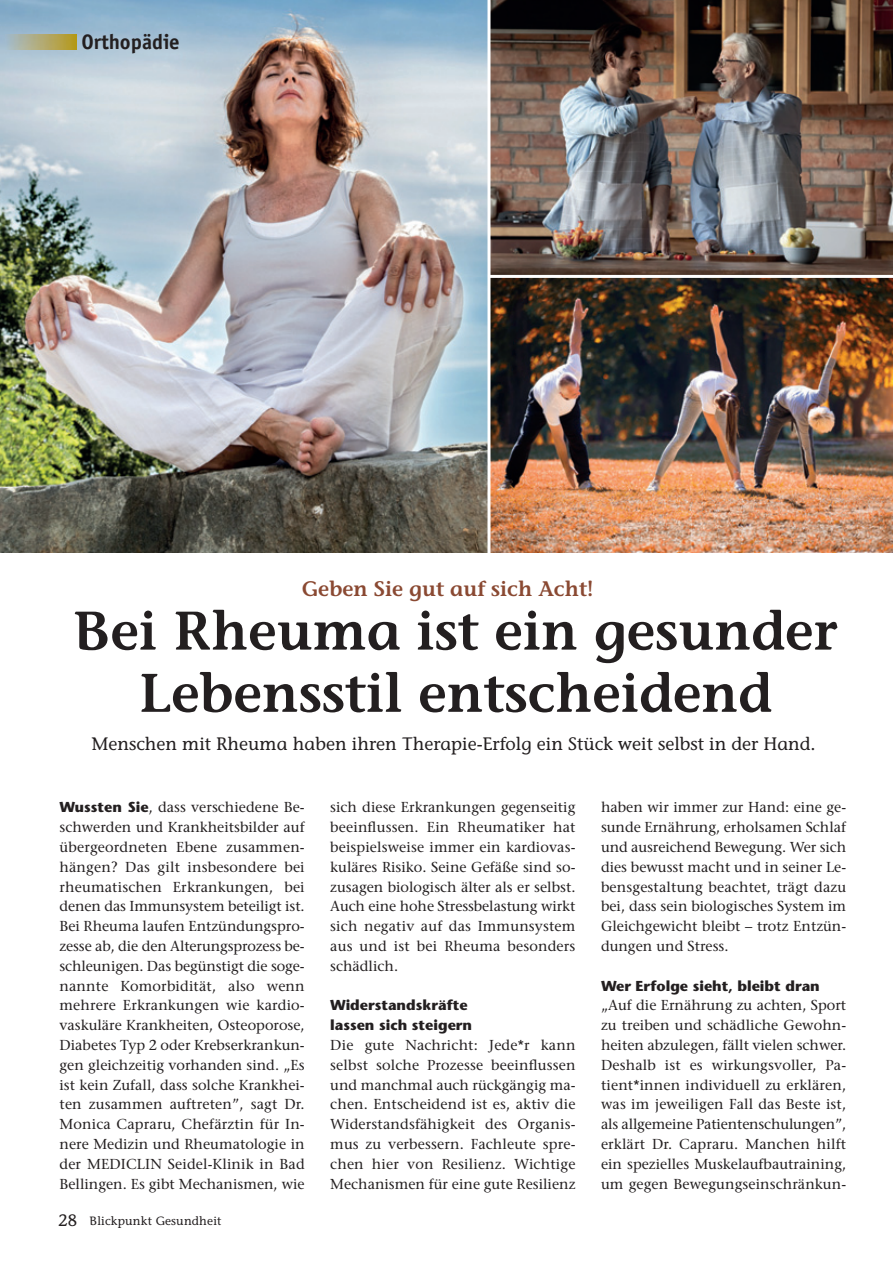
<style>
.page{position:relative;width:893px;height:1263px;background:#fff}
.page>*{position:absolute;margin:0;border:0;box-sizing:border-box;transform-origin:0 0}
.t1{font:600 54.15px/62.2px "Stone Informal Std";color:#231f20;text-align:center}
.t2{font:600 21px "Stone Informal Std";color:#8a4932}
.t3{font:700 21px "Officina Sans";color:#231f20}
.t4{font:500 18px "Stone Informal Std";color:#231f20}
.t5{font:500 14.4px/19.8px "Stone Serif Std";color:#231f20;text-align:justify}
.t6{font:700 14.4px/19.8px "Stone Sans Std";color:#231f20}
.t7{font:500 12px "Stone Informal Std";letter-spacing:.015em;color:#231f20}
.s1{font-family:"Stone Sans Std";font-weight:700}
.s2{font-size:16.5px}
</style>
<div class="page">
<img style="left:0;top:0;width:893px;height:553px">
<hr style="left:487px;top:0;width:3px;height:562px;background:#fff">
<hr style="left:488px;top:275px;width:405px;height:3px;background:#fff">
<img style="left:5px;top:35px;width:72px;height:15px">
<h2 class="t3" style="left:81px;top:34px;width:100px">Orthopädie</h2>
<h2 class="t2" style="left:302px;top:580px;width:293px">Geben Sie gut auf sich Acht!</h2>
<h1 class="t1" style="left:73px;top:604px;width:766px">Bei Rheuma ist ein gesunder<br>Lebensstil entscheidend</h1>
<p class="t4" style="left:91px;top:737px;width:726px">Menschen mit Rheuma haben ihren Therapie-Erfolg ein Stück weit selbst in der Hand.</p>
<p class="t5" style="left:60px;top:799px;width:247px"><span class="s1">Wussten Sie</span>, dass verschiedene Be&shy;schwerden und Krankheitsbilder auf übergeordneten Ebene zusammen&shy;hängen? Das gilt insbesondere bei rheumatischen Erkrankungen, bei denen das Immunsystem beteiligt ist.<br>Bei Rheuma laufen Entzündungspro&shy;zesse ab, die den Alterungsprozess be&shy;schleunigen. Das begünstigt die soge&shy;nannte Komorbidität, also wenn mehrere Erkrankungen wie kardio&shy;vaskuläre Krankheiten, Osteoporose, Diabetes Typ 2 oder Krebserkrankun&shy;gen gleichzeitig vorhanden sind. „Es ist kein Zufall, dass solche Krankhei&shy;ten zusammen auftreten”, sagt Dr.<br>Monica Capraru, Chefärztin für In&shy;nere Medizin und Rheumatologie in der MEDICLIN Seidel-Klinik in Bad Bellingen. Es gibt Mechanismen, wie</p>
<p class="t5" style="left:330px;top:799px;width:247px">sich diese Erkrankungen gegenseitig beeinflussen. Ein Rheumatiker hat beispielsweise immer ein kardiovas&shy;kuläres Risiko. Seine Gefäße sind so&shy;zusagen biologisch älter als er selbst.<br>Auch eine hohe Stressbelastung wirkt sich negativ auf das Immunsystem aus und ist bei Rheuma besonders schädlich.</p>
<p class="t6" style="left:330px;top:996px;width:143px">Widerstandskräfte lassen sich steigern</p>
<p class="t5" style="left:330px;top:1036px;width:247px">Die gute Nachricht: Jede*r kann selbst solche Prozesse beeinflussen und manchmal auch rückgängig ma&shy;chen. Entscheidend ist es, aktiv die Widerstandsfähigkeit des Organis&shy;mus zu verbessern. Fachleute spre&shy;chen hier von Resilienz. Wichtige Mechanismen für eine gute Resilienz</p>
<p class="t7" style="left:58px;top:1216px;width:165px"><span class="s2">28</span> Blickpunkt Gesundheit</p>
<p class="t5" style="left:601px;top:799px;width:247px">haben wir immer zur Hand: eine ge&shy;sunde Ernährung, erholsamen Schlaf und ausreichend Bewegung. Wer sich dies bewusst macht und in seiner Le&shy;bensgestaltung beachtet, trägt dazu bei, dass sein biologisches System im Gleichgewicht bleibt – trotz Entzün&shy;dungen und Stress.</p>
<p class="t6" style="left:601px;top:977px;width:220px">Wer Erfolge sieht, bleibt dran</p>
<p class="t5" style="left:601px;top:997px;width:247px">„Auf die Ernährung zu achten, Sport zu treiben und schädliche Gewohn&shy;heiten abzulegen, fällt vielen schwer.<br>Deshalb ist es wirkungsvoller, Pa&shy;tient*innen individuell zu erklären, was im jeweiligen Fall das Beste ist, als allgemeine Patientenschulungen”, erklärt Dr. Capraru. Manchen hilft ein spezielles Muskelaufbautraining, um gegen Bewegungseinschränkun-</p>
</div>
